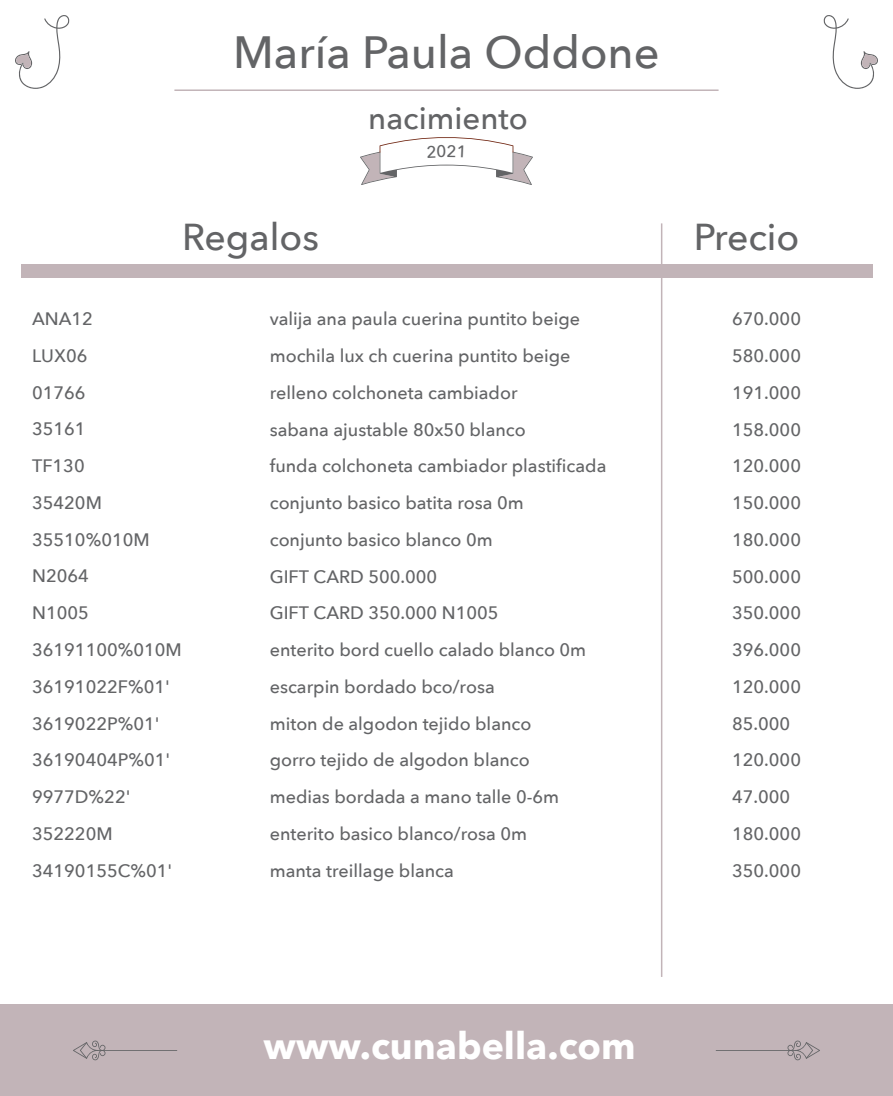
<style>
.page{position:relative;width:893px;height:1096px;background:#fff}
.page>*{position:absolute;margin:0;border:0;box-sizing:border-box;transform-origin:0 0}
.t1{font:500 45.15px "Avenir Next";color:#636466}
.t2{font:700 37.35px "Avenir Next";color:#fff}
.t3{font:500 37.35px "Avenir Next";color:#636466}
.t4{font:500 31.2px "Avenir Next";color:#636466}
.t5{font:500 18px/36.8px "Avenir Next";color:#636466}
</style>
<div class="page">
<div style="left:21px;top:264px;width:851px;height:13px;background:#c2b4b8"></div>
<hr style="left:661px;top:223px;width:1px;height:754px;background:#c2b4b8">
<div style="left:0;top:1005px;width:893px;height:91px;background:#c2b4b8"></div>
<hr style="left:716px;top:1050px;width:81px;height:1px;background:#636466">
<svg style="left:787px;top:1040px;width:33px;height:20px"></svg>
<hr style="left:96px;top:1050px;width:81px;height:1px;background:#636466">
<svg style="left:73px;top:1040px;width:33px;height:20px"></svg>
<svg style="left:823px;top:15px;width:55px;height:74px"></svg>
<svg style="left:15px;top:15px;width:54px;height:74px"></svg>
<hr style="left:174px;top:89px;width:545px;height:2px;background:#c2b4b8">
<svg style="left:360px;top:137px;width:173px;height:48px"></svg>
<h1 class="t1" style="left:233px;top:14px;width:428px">María Paula Oddone</h1>
<h3 class="t4" style="left:368px;top:91px;width:161px">nacimiento</h3>
<h2 class="t3" style="left:182px;top:205px;width:138px">Regalos</h2>
<h2 class="t3" style="left:694px;top:205px;width:107px">Precio</h2>
<p class="t5" style="left:32px;top:300px;width:151px">ANA12<br>LUX06<br>01766<br>35161<br>TF130<br>35420M<br>35510%010M<br>N2064<br>N1005<br>36191100%010M<br>36191022F%01'<br>3619022P%01'<br>36190404P%01'<br>9977D%22'<br>352220M<br>34190155C%01'</p>
<p class="t5" style="left:270px;top:300px;width:338px">valija ana paula cuerina puntito beige mochila lux ch cuerina puntito beige relleno colchoneta cambiador<br>sabana ajustable 80x50 blanco<br>funda colchoneta cambiador plastificada conjunto basico batita rosa 0m<br>conjunto basico blanco 0m<br>GIFT CARD 500.000<br>GIFT CARD 350.000 N1005<br>enterito bord cuello calado blanco 0m escarpin bordado bco/rosa<br>miton de algodon tejido blanco<br>gorro tejido de algodon blanco<br>medias bordada a mano talle 0-6m enterito basico blanco/rosa 0m<br>manta treillage blanca</p>
<p class="t5" style="left:732px;top:300px;width:70px">670.000<br>580.000<br>191.000<br>158.000<br>120.000<br>150.000<br>180.000<br>500.000<br>350.000<br>396.000<br>120.000<br>85.000<br>120.000<br>47.000<br>180.000<br>350.000</p>
<h2 class="t2" style="left:263px;top:1014px;width:374px">www.cunabella.com</h2>
</div>
